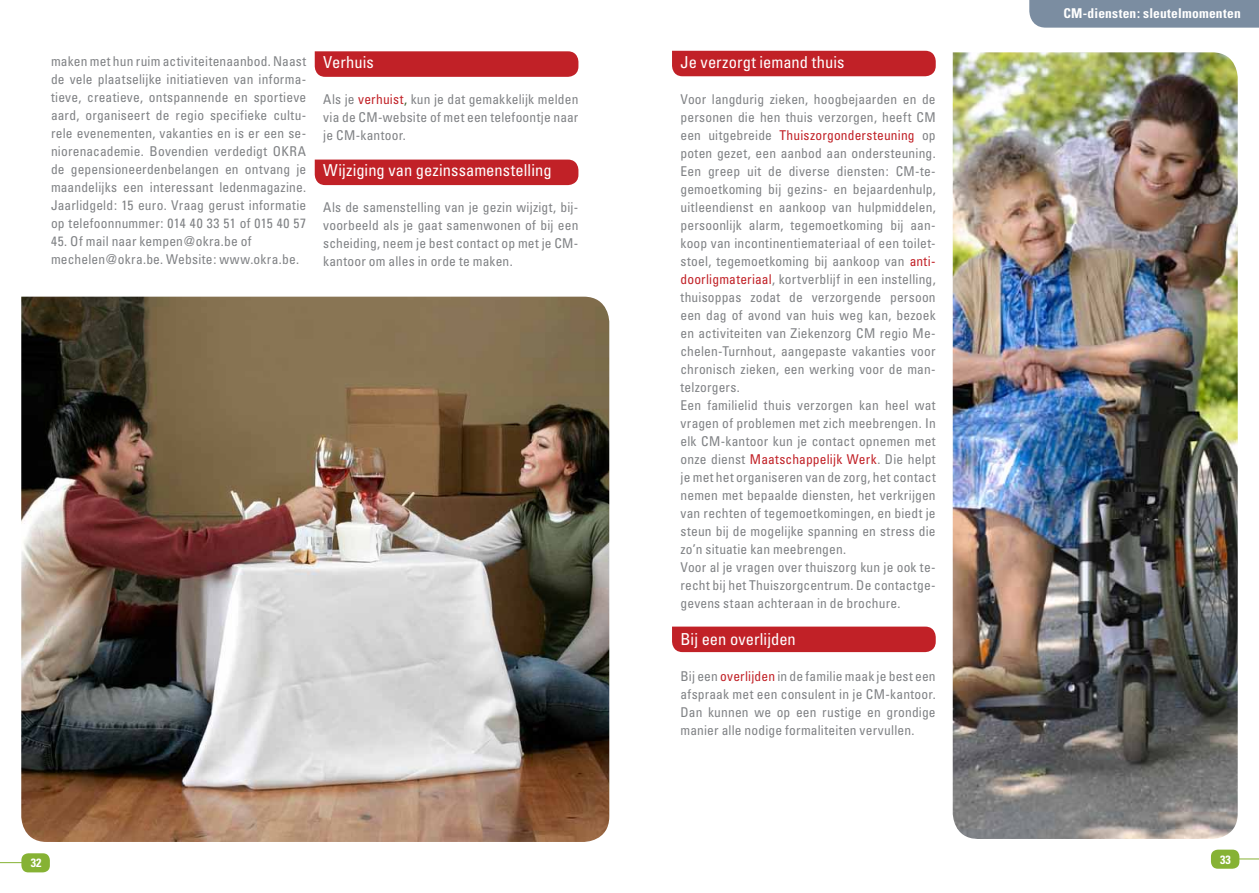
<style>
.page{position:relative;width:1259px;height:893px;background:#fff}
.page>*{position:absolute;margin:0;border:0;box-sizing:border-box;transform-origin:0 0}
.t1{font:condensed 16.5px "Univers";letter-spacing:.005em;color:#fff}
.t2{font:condensed 13.5px/18px "Univers";letter-spacing:.015em;color:#808285;text-align:justify}
.t3{font:700 condensed 13.5px "Univers";letter-spacing:.015em;color:#fff}
.t4{font:700 condensed 12px "Univers";color:#fff}
.s1{color:#c12127}
.s2{color:#3d5d2b}
</style>
<div class="page">
<div style="left:20px;top:852px;width:31px;height:22px;background:#86b234;border-radius:9px"></div>
<div style="left:18px;top:850px;width:35px;height:25px;border:3px solid #fff;border-radius:9px"></div>
<svg style="left:0;top:862px;width:22px;height:1px"></svg>
<div style="left:1209px;top:848px;width:32px;height:22px;background:#86b234;border-radius:9px"></div>
<div style="left:1208px;top:847px;width:34px;height:25px;border:3px solid #fff;border-radius:9px"></div>
<svg style="left:1238px;top:859px;width:21px;height:1px"></svg>
<div style="left:1029px;top:0;width:230px;height:28px;background:#7b8da1"></div>
<img style="left:21px;top:297px;width:588px;height:545px">
<img style="left:952px;top:52px;width:285px;height:787px">
<svg style="left:315px;top:51px;width:263px;height:26px"></svg>
<div style="left:315px;top:160px;width:263px;height:25px;background:#c12127"></div>
<div style="left:672px;top:51px;width:263px;height:25px;background:#c12127"></div>
<div style="left:672px;top:627px;width:263px;height:25px;background:#c12127"></div>
<p class="t2" style="left:51px;top:52px;width:257px">maken met hun ruim activiteitenaanbod. Naast de vele plaatselijke initiatieven van informa&shy;tieve, creatieve, ontspannende en sportieve aard, organiseert de regio specifieke cultu&shy;rele evenementen, vakanties en is er een se&shy;niorenacademie. Bovendien verdedigt OKRA de gepensioneerdenbelangen en ontvang je maandelijks een interessant ledenmagazine.<br>Jaarlidgeld: 15 euro. Vraag gerust informatie op telefoonnummer: 014 40 33 51 of 015 40 57</p>
<p class="t2" style="left:51px;top:232px;width:249px">45. Of mail naar kempen@okra.be of mechelen@okra.be. Website: www.okra.be.</p>
<p class="t1" style="left:323px;top:52px;width:52px">Verhuis</p>
<p class="t2" style="left:323px;top:90px;width:257px">Als je <span class="s1">verhuist</span><span class="s2">,</span> kun je dat gemakkelijk melden via de CM-website of met een telefoontje naar je CM-kantoor.</p>
<p class="t1" style="left:323px;top:160px;width:230px">Wijziging van gezinssamenstelling</p>
<p class="t2" style="left:323px;top:198px;width:257px">Als de samenstelling van je gezin wijzigt, bij&shy;voorbeeld als je gaat samenwonen of bij een scheiding, neem je best contact op met je CM&shy;kantoor om alles in orde te maken.</p>
<p class="t1" style="left:680px;top:52px;width:165px">Je verzorgt iemand thuis</p>
<p class="t2" style="left:680px;top:90px;width:257px;text-align:left">Voor langdurig zieken, hoogbejaarden en de personen die hen thuis verzorgen, heeft CM een uitgebreide <span class="s1">Thuiszorgondersteuning</span> op poten gezet, een aanbod aan ondersteuning.<br>Een greep uit de diverse diensten: CM-te&shy;gemoetkoming bij gezins- en bejaardenhulp, uitleendienst en aankoop van hulpmiddelen, persoonlijk alarm, tegemoetkoming bij aan&shy;koop van incontinentiemateriaal of een toilet&shy;stoel, tegemoetkoming bij aankoop van <span class="s1">anti&shy;doorligmateriaal</span>, kortverblijf in een instelling, thuisoppas zodat de verzorgende persoon een dag of avond van huis weg kan, bezoek en activiteiten van Ziekenzorg CM regio Me&shy;chelen-Turnhout, aangepaste vakanties voor chronisch zieken, een werking voor de man&shy;telzorgers.<br>Een familielid thuis verzorgen kan heel wat vragen of problemen met zich meebrengen. In elk CM-kantoor kun je contact opnemen met onze dienst <span class="s1">Maatschappelijk Werk</span>. Die helpt je met het organiseren van de zorg, het contact nemen met bepaalde diensten, het verkrijgen van rechten of tegemoetkomingen, en biedt je steun bij de mogelijke spanning en stress die zo’n situatie kan meebrengen.<br>Voor al je vragen over thuiszorg kun je ook te&shy;recht bij het Thuiszorgcentrum. De contactge&shy;gevens staan achteraan in de brochure.</p>
<p class="t1" style="left:680px;top:628px;width:117px">Bij een overlijden</p>
<p class="t2" style="left:680px;top:666px;width:257px">Bij een <span class="s1">overlijden</span> in de familie maak je best een afspraak met een consulent in je CM-kantoor.<br>Dan kunnen we op een rustige en grondige manier alle nodige formaliteiten vervullen.</p>
<p class="t3" style="left:1063px;top:5px;width:179px">CM-diensten: sleutelmomenten</p>
<p class="t4" style="left:31px;top:855px;width:12px">32</p>
<p class="t4" style="left:1220px;top:852px;width:12px">33</p>
</div>
